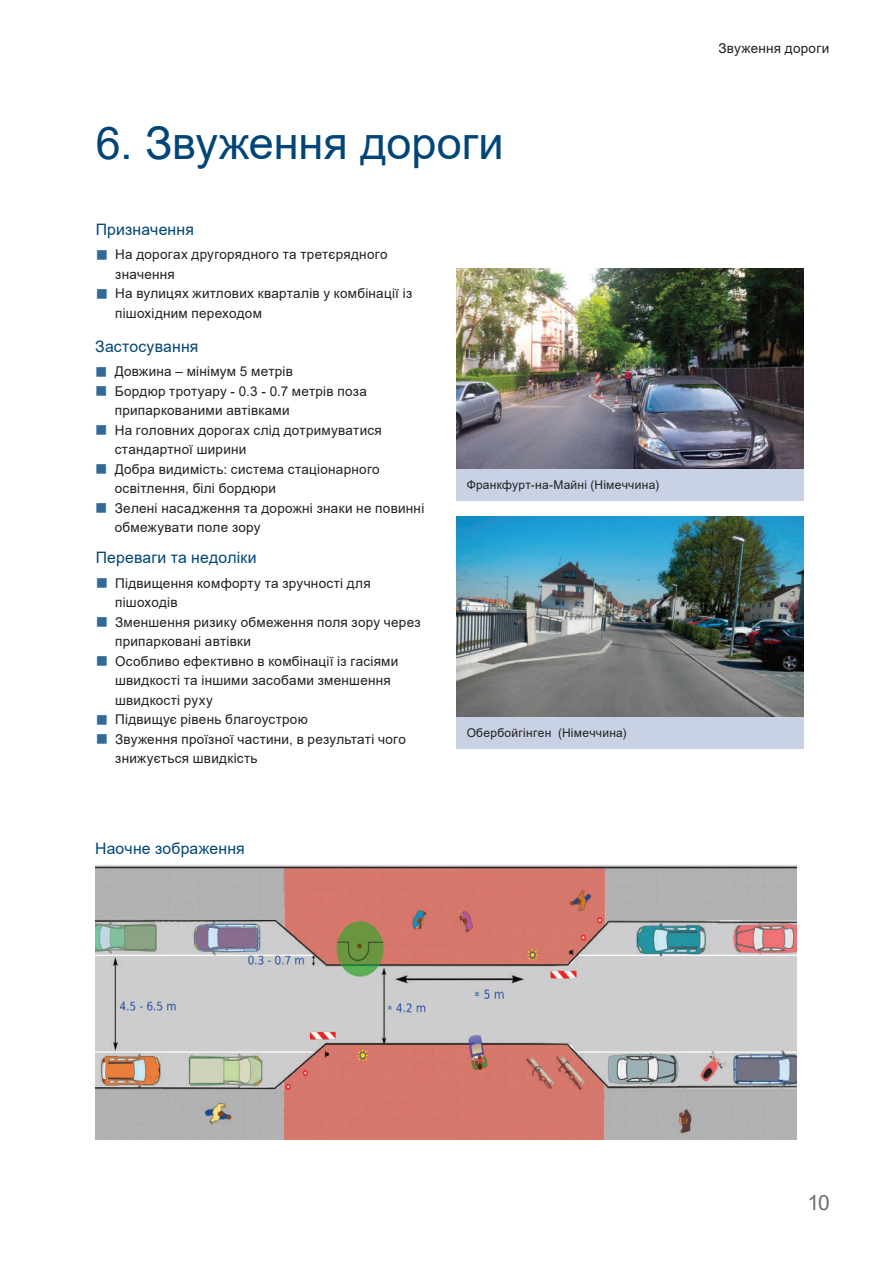
<style>
.page{position:relative;width:893px;height:1263px;background:#fff}
.page>*{position:absolute;margin:0;border:0;box-sizing:border-box;transform-origin:0 0}
.t1{font:45px "Arial";color:#004578}
.t2{font:21px "Arial";color:#6c6d70}
.t3{font:15.75px "Arial";letter-spacing:.01em;color:#004578}
.t4{font:13.5px/19.5px "Arial";letter-spacing:.02em;color:#231f20}
.t5{font:12px "Arial";letter-spacing:.02em;color:#231f20}
</style>
<div class="page">
<img style="left:456px;top:268px;width:347px;height:201px">
<div style="left:456px;top:469px;width:347px;height:31px;background:#c8d2e4"></div>
<img style="left:456px;top:516px;width:347px;height:201px">
<div style="left:456px;top:717px;width:347px;height:32px;background:#c8d2e4"></div>
<img style="left:95px;top:865px;width:702px;height:275px">
<h1 class="t1" style="left:96px;top:112px;width:410px">6. Звуження дороги</h1>
<p class="t3" style="left:96px;top:219px;width:100px">Призначення</p>
<p class="t4" style="left:115px;top:245px;width:299px">На дорогах другорядного та третєрядного значення<br>На вулицях житлових кварталів у комбінації із пішохідним переходом</p>
<p class="t3" style="left:95px;top:335px;width:105px">Застосування</p>
<p class="t4" style="left:115px;top:362px;width:311px">Довжина – мінімум 5 метрів<br>Бордюр тротуару - 0.3 - 0.7 метрів поза припаркованими автівками<br>На головних дорогах слід дотримуватися стандартної ширини<br>Добра видимість: система стаціонарного освітлення, білі бордюри<br>Зелені насадження та дорожні знаки не повинні обмежувати поле зору</p>
<p class="t3" style="left:96px;top:547px;width:162px">Переваги та недоліки</p>
<p class="t4" style="left:115px;top:573px;width:307px">Підвищення комфорту та зручності для пішоходів<br>Зменшення ризику обмеження поля зору через припарковані автівки<br>Особливо ефективно в комбінації із гасіями швидкості та іншими засобами зменшення швидкості руху<br>Підвищує рівень благоустрою<br>Звуження проїзної частини, в результаті чого знижується швидкість</p>
<p class="t3" style="left:95px;top:837px;width:151px">Наочне зображення</p>
<p class="t5" style="left:467px;top:476px;width:194px">Франкфурт-на-Майні (Німеччина)</p>
<p class="t5" style="left:467px;top:724px;width:161px">Обербойгінген (Німеччина)</p>
<p class="t4" style="left:718px;top:39px;width:112px">Звуження дороги</p>
<h2 class="t2" style="left:807px;top:1188px;width:24px">10</h2>
</div>
